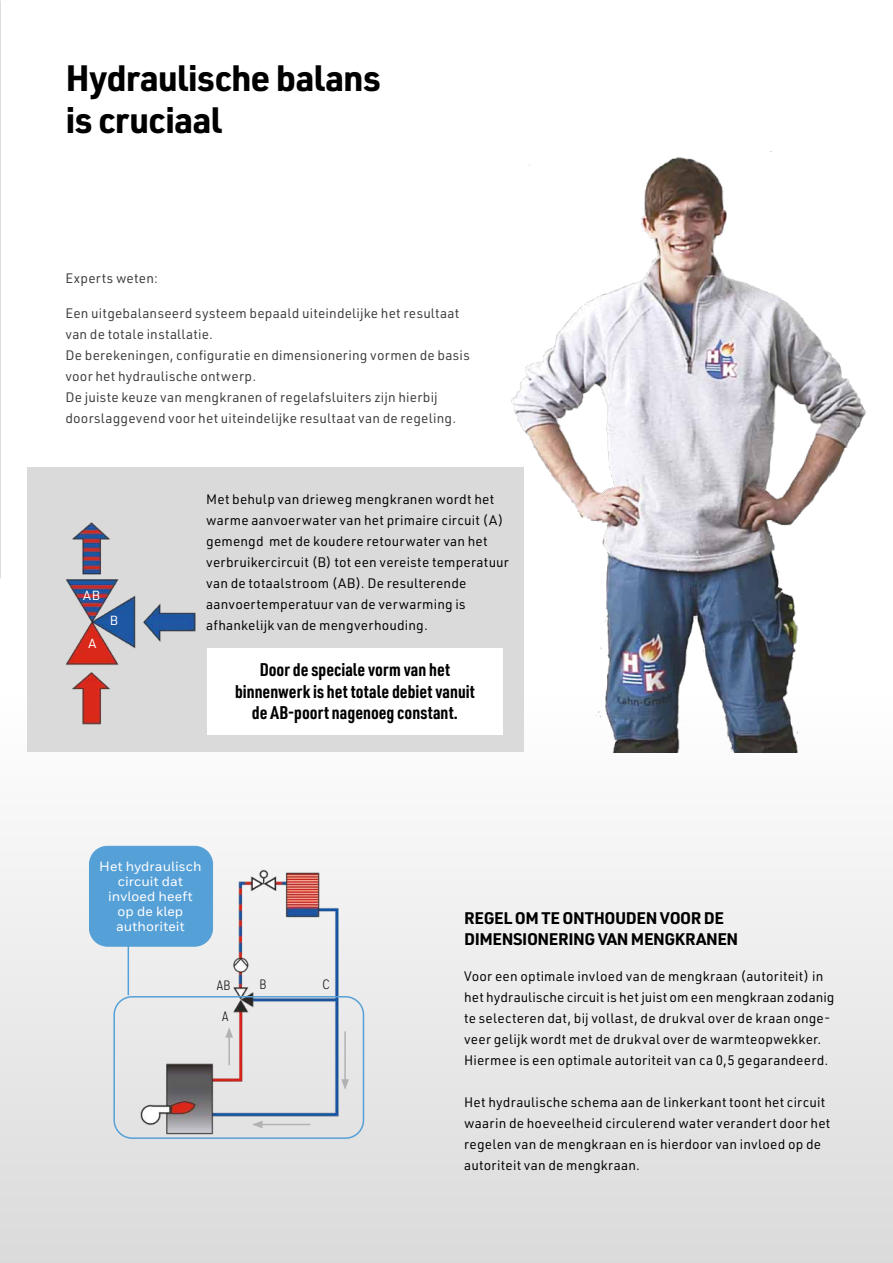
<style>
.page{position:relative;width:893px;height:1263px;background:#fff}
.page>*{position:absolute;margin:0;border:0;box-sizing:border-box;transform-origin:0 0}
.t1{font:700 36px/42px "URWDIN";letter-spacing:-.025em;color:#000}
.t2{font:700 18px/21.6px "URWDIN Cond";color:#000;text-align:center}
.t3{font:700 16.5px/21px "URWDIN";letter-spacing:-.025em;color:#000}
.t4{font:13.5px/21px "URWDIN";letter-spacing:.015em;color:#000}
.t5{font:13.5px/21px "URWDIN";letter-spacing:.015em;color:#3c3c3b}
.t6{font:500 13.5px/15px "Honeywell Sans";letter-spacing:.01em;color:#fff;text-align:center}
.t7{font:13.5px "Honeywell Cond";color:#000}
.t8{font:12.9px "URWDIN";color:#fff}
</style>
<div class="page">
<div style="left:28px;top:468px;width:496px;height:284px;background:#dadada"></div>
<div style="left:0;top:698px;width:893px;height:565px;background:linear-gradient(to bottom,#f7f7f7,#ddd)"></div>
<img style="left:506px;top:151px;width:363px;height:602px">
<div style="left:207px;top:648px;width:296px;height:86px;background:#fff"></div>
<img style="left:62px;top:522px;width:145px;height:209px">
<img style="left:135px;top:867px;width:208px;height:268px">
<hr style="left:344px;top:1031px;width:2px;height:50px;background:#b3b2b2">
<svg style="left:341px;top:1079px;width:8px;height:11px"></svg>
<hr style="left:228px;top:1035px;width:2px;height:30px;background:#b3b2b2">
<svg style="left:225px;top:1027px;width:8px;height:11px"></svg>
<hr style="left:260px;top:1124px;width:50px;height:1px;background:#b3b2b2">
<svg style="left:252px;top:1121px;width:10px;height:7px"></svg>
<div style="left:113px;top:996px;width:251px;height:143px;border:2px solid #56a0d8;border-radius:18px"></div>
<div style="left:89px;top:846px;width:124px;height:100px;background:#56a0d8;border-radius:18px"></div>
<div style="left:89px;top:846px;width:124px;height:100px;border:1px solid #56a0d8;border-radius:18px"></div>
<hr style="left:128px;top:944px;width:1px;height:51px;background:#56a0d8">
<h1 class="t1" style="left:65px;top:56px;width:317px">Hydraulische balans is cruciaal</h1>
<p class="t5" style="left:65px;top:267px;width:94px">Experts weten:</p>
<p class="t5" style="left:65px;top:302px;width:406px">Een uitgebalanseerd systeem bepaald uiteindelijke het resultaat van de totale installatie.<br>De berekeningen, configuratie en dimensionering vormen de basis voor het hydraulische ontwerp.<br>De juiste keuze van mengkranen of regelafsluiters zijn hierbij doorslaggevend voor het uiteindelijke resultaat van de regeling.</p>
<p class="t8" style="left:83px;top:587px;width:18px">AB</p>
<p class="t8" style="left:89px;top:635px;width:9px">A</p>
<p class="t8" style="left:110px;top:612px;width:10px">B</p>
<p class="t4" style="left:206px;top:489px;width:304px">Met behulp van drieweg mengkranen wordt het warme aanvoerwater van het primaire circuit (A) gemengd met de koudere retourwater van het verbruikercircuit (B) tot een vereiste temperatuur van de totaalstroom (AB). De resulterende aanvoertemperatuur van de verwarming is afhankelijk van de mengverhouding.</p>
<h2 class="t2" style="left:235px;top:658px;width:241px">Door de speciale vorm van het binnenwerk is het totale debiet vanuit de AB-poort nagenoeg constant.</h2>
<p class="t6" style="left:99px;top:859px;width:104px">Het hydraulisch circuit dat invloed heeft op de klep authoriteit</p>
<p class="t7" style="left:217px;top:977px;width:15px">AB</p>
<p class="t7" style="left:259px;top:976px;width:8px">B</p>
<p class="t7" style="left:322px;top:976px;width:9px">C</p>
<p class="t7" style="left:222px;top:1008px;width:8px">A</p>
<p class="t3" style="left:464px;top:906px;width:276px">REGEL OM TE ONTHOUDEN VOOR DE<br>DIMENSIONERING VAN MENGKRANEN</p>
<p class="t4" style="left:464px;top:965px;width:372px">Voor een optimale invloed van de mengkraan (autoriteit) in het hydraulische circuit is het juist om een mengkraan zodanig te selecteren dat, bij vollast, de drukval over de kraan onge&shy;veer gelijk wordt met de drukval over de warmteopwekker.<br>Hiermee is een optimale autoriteit van ca 0,5 gegarandeerd.</p>
<p class="t4" style="left:464px;top:1091px;width:368px">Het hydraulische schema aan de linkerkant toont het circuit waarin de hoeveelheid circulerend water verandert door het regelen van de mengkraan en is hierdoor van invloed op de autoriteit van de mengkraan.</p>
</div>
